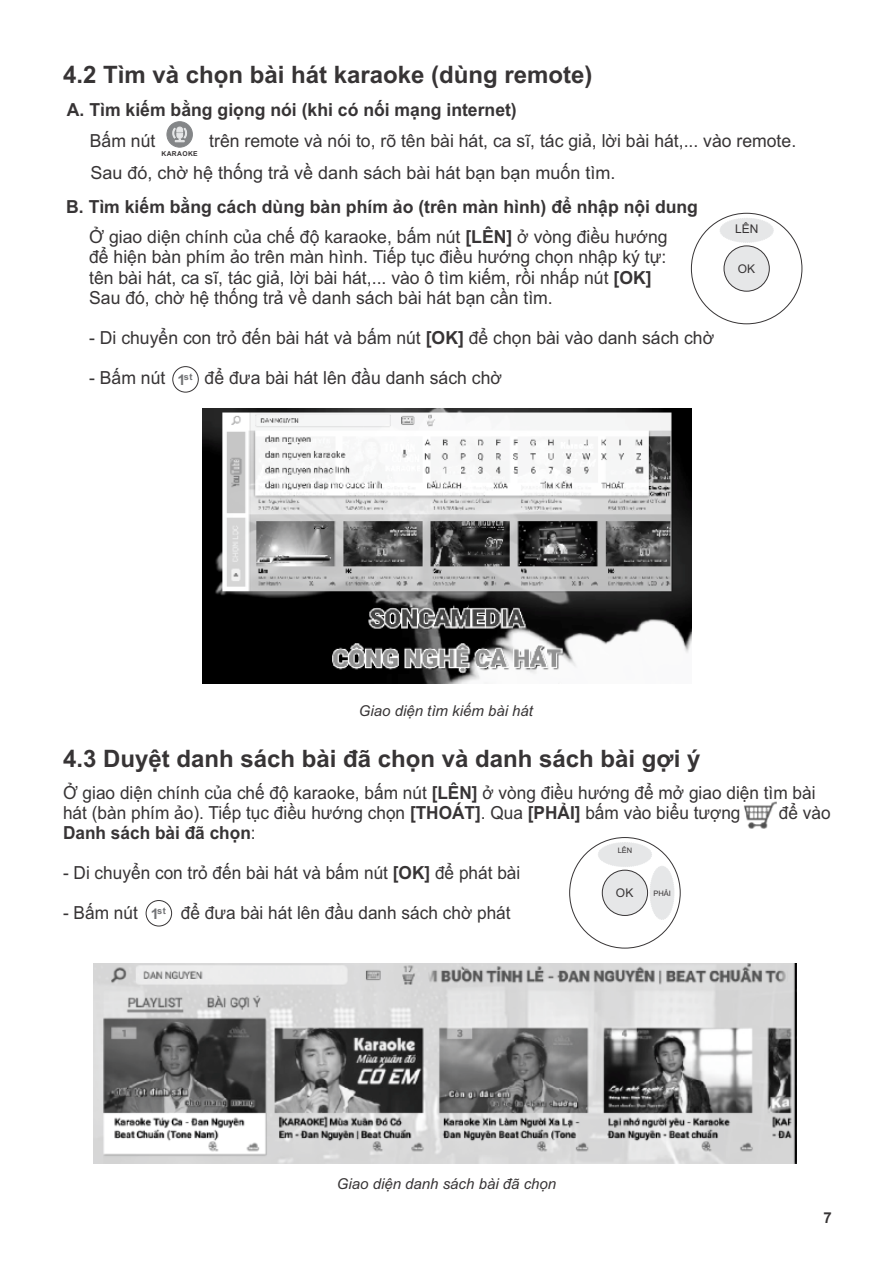
<style>
.page{position:relative;width:893px;height:1263px;background:#fff}
.page>*{position:absolute;margin:0;border:0;box-sizing:border-box;transform-origin:0 0}
.t1{font:700 24px "Arial";color:#373435}
.t2{font:18px/20.1px "Arial";color:#373435}
.t3{font:18px/20.1px "Arial";color:#373435;scale:.96 1}
.t4{font:700 18px/30px "Arial";color:#373435;text-align:center}
.t5{font:700 18px "Arial";color:#373435;scale:.96 1}
.t6{font:italic 15px "Arial";color:#373435}
.t7{font:700 15px "Arial";color:#373435}
.t8{font:12px "Arial";color:#373435}
.t9{font:700 9.3px "Arial";color:#727376}
.t10{font:7.5px "Arial";color:#373435}
.t11{font:700 6.75px "Arial";letter-spacing:.055em;color:#373435}
.s1{font-weight:400}
.s2{font-weight:700}
.s3{font-size:14.55px}
</style>
<div class="page">
<img style="left:744px;top:801px;width:33px;height:28px">
<img style="left:94px;top:963px;width:703px;height:200px">
<img style="left:203px;top:408px;width:488px;height:275px">
<div style="left:724px;top:246px;width:45px;height:45px;background:#e6e7e8;border:1px solid #373435;border-radius:50%"></div>
<div style="left:167px;top:121px;width:26px;height:26px;background:#848688;border:1px solid #848688;border-radius:50%"></div>
<svg style="left:172px;top:127px;width:15px;height:15px"></svg>
<div style="left:173px;top:366px;width:25px;height:26px;border:1px solid #373435;border-radius:50%"></div>
<div style="left:720px;top:218px;width:54px;height:25px;background:#e6e7e8;border:1px dashed #e6e7e8;border-radius:50%"></div>
<div style="left:602px;top:870px;width:46px;height:46px;background:#e6e7e8;border:1px solid #373435;border-radius:50%"></div>
<div style="left:598px;top:842px;width:54px;height:25px;background:#e6e7e8;border:1px dashed #e6e7e8;border-radius:50%"></div>
<div style="left:650px;top:866px;width:24px;height:54px;background:#e6e7e8;border:1px dashed #e6e7e8;border-radius:50%"></div>
<div style="left:146px;top:900px;width:26px;height:26px;border:1px solid #373435;border-radius:50%"></div>
<h1 class="t1" style="left:63px;top:66px;width:531px">4.2 Tìm và chọn bài hát karaoke (dùng remote)</h1>
<p class="t4" style="left:67px;top:96px;width:451px">A. Tìm kiếm bằng giọng nói (khi có nối mạng internet)</p>
<p class="t2" style="left:90px;top:133px;width:67px">Bấm nút</p>
<p class="t2" style="left:209px;top:133px;width:588px">trên remote và nói to, rõ tên bài hát, ca sĩ, tác giả, lời bài hát,... vào remote.</p>
<p class="t11" style="left:161px;top:151px;width:38px">KARAOKE</p>
<p class="t2" style="left:90px;top:164px;width:527px">Sau đó, chờ hệ thống trả về danh sách bài hát bạn bạn muốn tìm.</p>
<p class="t4" style="left:66px;top:194px;width:633px">B. Tìm kiếm bằng cách dùng bàn phím ảo (trên màn hình) để nhập nội dung<br><span class="s1">Ở giao diện chính của chế độ karaoke, bấm nút</span> [LÊN] <span class="s1">ở vòng điều hướng</span></p>
<p class="t2" style="left:89px;top:249px;width:579px">để hiện bàn phím ảo trên màn hình. Tiếp tục điều hướng chọn nhập ký tự: tên bài hát, ca sĩ, tác giả, lời bài hát,... vào ô tìm kiếm, rồi nhấp nút <span class="s2">[OK]<br></span>Sau đó, chờ hệ thống trả về danh sách bài hát bạn cần tìm.</p>
<p class="t2" style="left:89px;top:329px;width:627px">- Di chuyển con trỏ đến bài hát và bấm nút <span class="s2">[OK]</span> để chọn bài vào danh sách chờ</p>
<p class="t2" style="left:89px;top:369px;width:78px">- Bấm nút</p>
<p class="t2" style="left:205px;top:369px;width:299px">để đưa bài hát lên đầu danh sách chờ</p>
<p class="t9" style="left:178px;top:373px;width:16px"><span class="s3">1</span> st</p>
<p class="t8" style="left:735px;top:225px;width:25px">LÊN</p>
<p class="t8" style="left:738px;top:264px;width:19px">OK</p>
<p class="t6" style="left:359px;top:705px;width:176px">Giao diện tìm kiếm bài hát</p>
<h1 class="t1" style="left:63px;top:749px;width:639px">4.3 Duyệt danh sách bài đã chọn và danh sách bài gợi ý</h1>
<p class="t3" style="left:63px;top:784px;width:785px">Ở giao diện chính của chế độ karaoke, bấm nút <span class="s2">[LÊN]</span> ở vòng điều hướng để mở giao diện tìm bài hát (bàn phím ảo). Tiếp tục điều hướng chọn <span class="s2">[THOÁT]</span>. Qua <span class="s2">[PHẢI]</span> bấm vào biểu tượng</p>
<p class="t3" style="left:779px;top:804px;width:55px">để vào</p>
<p class="t5" style="left:63px;top:826px;width:202px">Danh sách bài đã chọn<span class="s1">:</span></p>
<p class="t3" style="left:63px;top:864px;width:478px">- Di chuyển con trỏ đến bài hát và bấm nút <span class="s2">[OK]</span> để phát bài</p>
<p class="t3" style="left:63px;top:905px;width:79px">- Bấm nút</p>
<p class="t3" style="left:181px;top:905px;width:345px">để đưa bài hát lên đầu danh sách chờ phát</p>
<p class="t9" style="left:151px;top:907px;width:16px"><span class="s3">1</span> st</p>
<p class="t10" style="left:618px;top:848px;width:16px">LÊN</p>
<p class="t8" style="left:616px;top:888px;width:19px">OK</p>
<p class="t10" style="left:653px;top:891px;width:19px">PHẢI</p>
<p class="t6" style="left:337px;top:1178px;width:221px">Giao diện danh sách bài đã chọn</p>
<p class="t7" style="left:824px;top:1212px;width:10px">7</p>
</div>
